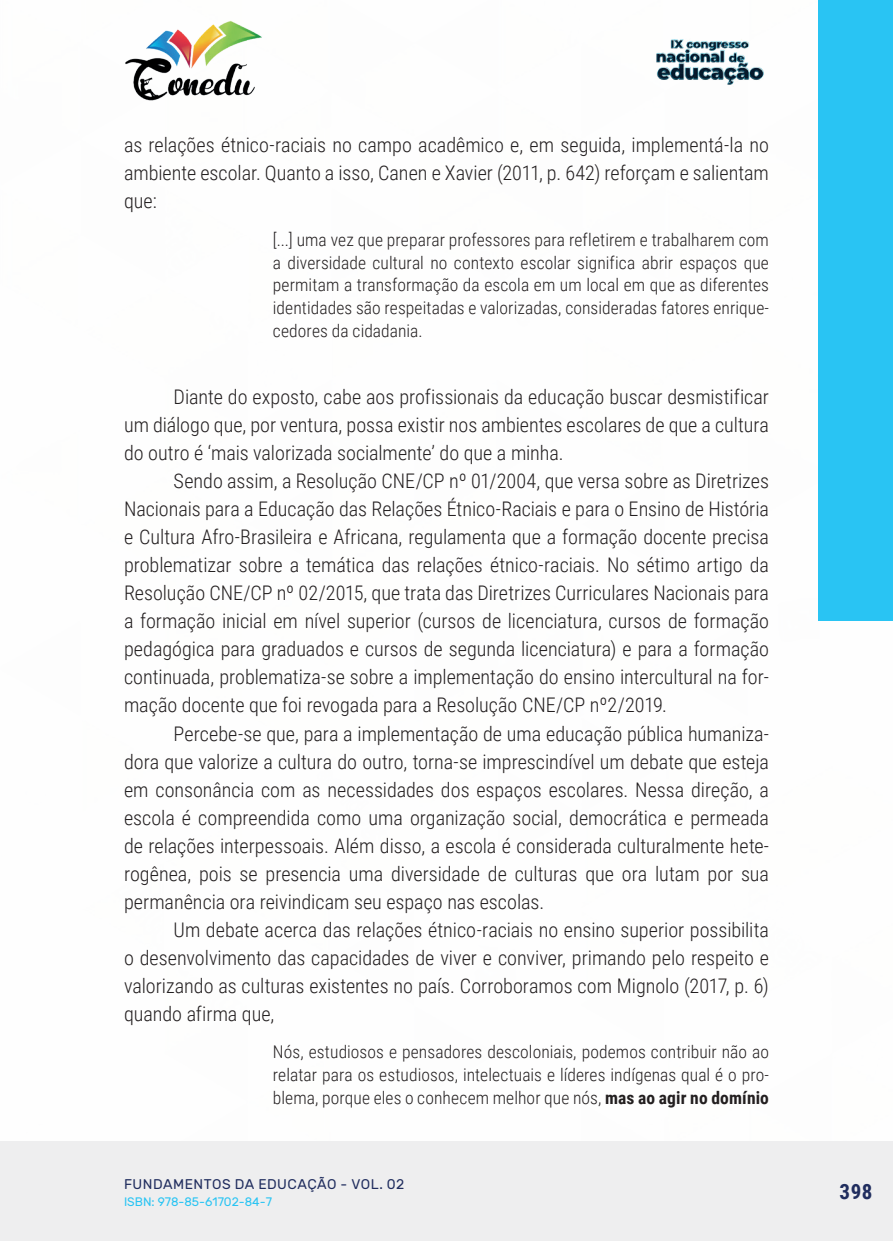
<style>
.page{position:relative;width:893px;height:1241px;background:#fff}
.page>*{position:absolute;margin:0;border:0;box-sizing:border-box;transform-origin:0 0}
.t1{font:700 21px "Roboto Condensed";color:#202d5e}
._9_CORPO{font:300 20.12px/28px "Roboto Condensed";color:#231f20;text-align:justify}
._16_CITACAO{font:300 17.5px/22.8px "Roboto Condensed";letter-spacing:.005em;color:#231f20;text-align:justify}
.t2{font:14px "Rubik";letter-spacing:.03em;color:#202d5e}
.t3{font:12.25px "Rubik";color:#29c4f3}
.s1{font-weight:700}
</style>
<div class="page">
<div style="left:0;top:1141px;width:893px;height:99px;background:#eeeeef"></div>
<div style="left:819px;top:0;width:74px;height:620px;background:#29c4f3"></div>
<img style="left:125px;top:20px;width:137px;height:81px">
<img style="left:656px;top:39px;width:108px;height:46px">
<p class="_9_CORPO" style="left:124px;top:130px;width:646px">as relações étnico-raciais no campo acadêmico e, em seguida, implementá-la no ambiente escolar. Quanto a isso, Canen e Xavier (2011, p. 642) reforçam e salientam que:</p>
<p class="_16_CITACAO" style="left:273px;top:227px;width:498px">[...] uma vez que preparar professores para refletirem e trabalharem com a diversidade cultural no contexto escolar significa abrir espaços que permitam a transformação da escola em um local em que as diferentes identidades são respeitadas e valorizadas, consideradas fatores enrique&shy;cedores da cidadania.</p>
<p class="_9_CORPO" style="left:124px;top:382px;width:646px;text-indent:50px">Diante do exposto, cabe aos profissionais da educação buscar desmistificar um diálogo que, por ventura, possa existir nos ambientes escolares de que a cultura do outro é ‘mais valorizada socialmente’ do que a minha.</p>
<p class="_9_CORPO" style="left:124px;top:466px;width:646px;text-indent:50px">Sendo assim, a Resolução CNE/CP nº 01/2004, que versa sobre as Diretrizes Nacionais para a Educação das Relações Étnico-Raciais e para o Ensino de História e Cultura Afro-Brasileira e Africana, regulamenta que a formação docente precisa problematizar sobre a temática das relações étnico-raciais. No sétimo artigo da Resolução CNE/CP nº 02/2015, que trata das Diretrizes Curriculares Nacionais para a formação inicial em nível superior (cursos de licenciatura, cursos de formação pedagógica para graduados e cursos de segunda licenciatura) e para a formação continuada, problematiza-se sobre a implementação do ensino intercultural na for&shy;mação docente que foi revogada para a Resolução CNE/CP nº2/2019.</p>
<p class="_9_CORPO" style="left:124px;top:718px;width:646px;text-indent:50px">Percebe-se que, para a implementação de uma educação pública humaniza&shy;dora que valorize a cultura do outro, torna-se imprescindível um debate que esteja em consonância com as necessidades dos espaços escolares. Nessa direção, a escola é compreendida como uma organização social, democrática e permeada de relações interpessoais. Além disso, a escola é considerada culturalmente hete&shy;rogênea, pois se presencia uma diversidade de culturas que ora lutam por sua permanência ora reivindicam seu espaço nas escolas.</p>
<p class="_9_CORPO" style="left:124px;top:914px;width:646px;text-indent:50px">Um debate acerca das relações étnico-raciais no ensino superior possibilita o desenvolvimento das capacidades de viver e conviver, primando pelo respeito e valorizando as culturas existentes no país. Corroboramos com Mignolo (2017, p. 6) quando afirma que,</p>
<p class="_16_CITACAO" style="left:273px;top:1039px;width:498px">Nós, estudiosos e pensadores descoloniais, podemos contribuir não ao relatar para os estudiosos, intelectuais e líderes indígenas qual é o pro&shy;blema, porque eles o conhecem melhor que nós, <span class="s1">mas ao agir no domínio</span></p>
<p class="t2" style="left:124px;top:1175px;width:282px">FUNDAMENTOS DA EDUCAÇÃO - VOL. 02</p>
<p class="t3" style="left:124px;top:1194px;width:149px">ISBN: 978-85-61702-84-7</p>
<p class="t1" style="left:839px;top:1176px;width:34px">398</p>
</div>
